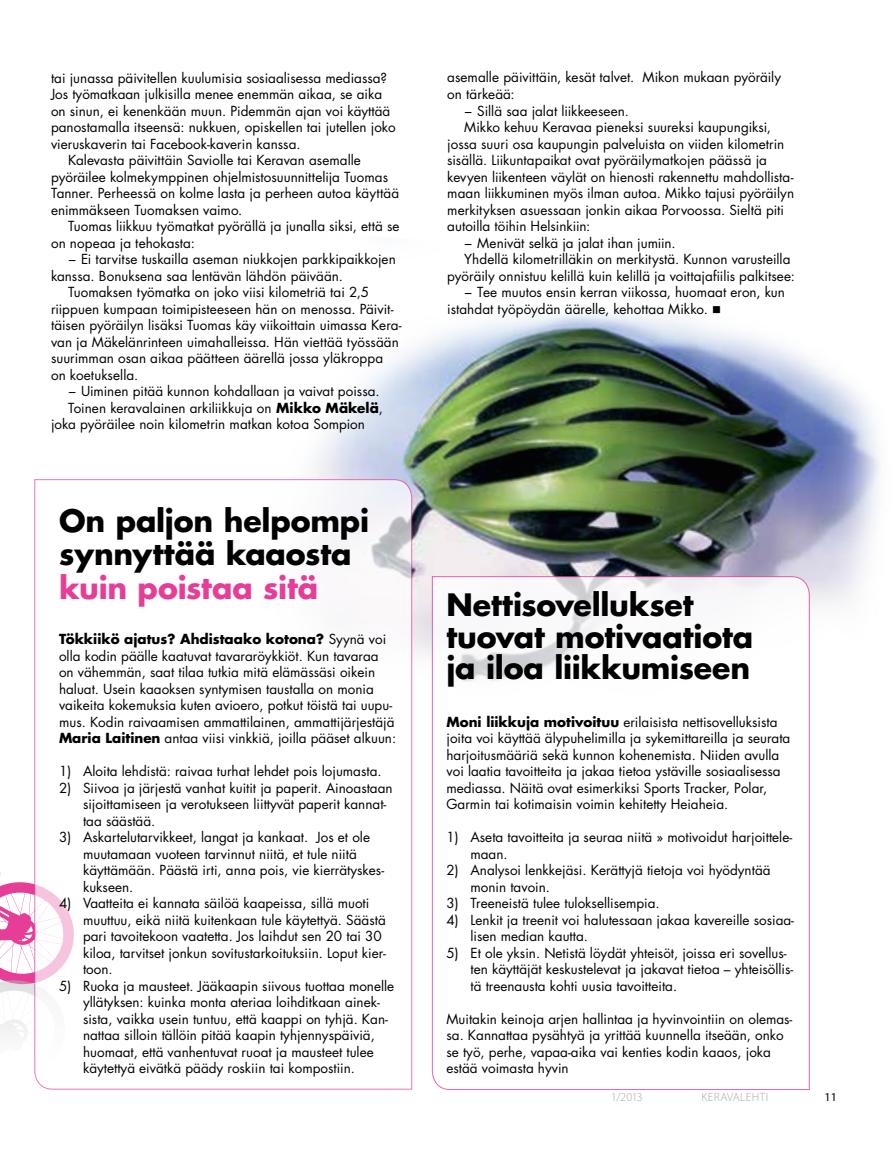
<style>
.page{position:relative;width:893px;height:1149px;background:#fff}
.page>*{position:absolute;margin:0;border:0;box-sizing:border-box;transform-origin:0 0}
.t1{font:700 30px/31.5px "Futura Std";letter-spacing:-.005em;color:#000}
.t2{font:700 30px "Futura Std";letter-spacing:-.01em;color:#e63d96}
.t3{font:13.5px/16.5px "Futura Std";color:#000}
.t4{font:300 12px "Myriad Pro";letter-spacing:.015em;color:#a7a9ac}
.t5{font:12px "Myriad Pro";color:#000}
.s1{font-weight:700}
</style>
<div class="page">
<svg style="left:0;top:872px;width:75px;height:218px"></svg>
<img style="left:316px;top:312px;width:564px;height:420px">
<svg style="left:34px;top:478px;width:378px;height:611px"></svg>
<svg style="left:432px;top:575px;width:378px;height:514px"></svg>
<p class="t3" style="left:51px;top:69px;width:338px">tai junassa päivitellen kuulumisia sosiaalisessa mediassa?</p>
<p class="t3" style="left:51px;top:86px;width:333px">Jos työmatkaan julkisilla menee enemmän aikaa, se aika</p>
<p class="t3" style="left:51px;top:102px;width:341px">on sinun, ei kenenkään muun. Pidemmän ajan voi käyttää</p>
<p class="t3" style="left:51px;top:119px;width:346px">panostamalla itseensä: nukkuen, opiskellen tai jutellen joko</p>
<p class="t3" style="left:51px;top:135px;width:251px">vieruskaverin tai Facebook-kaverin kanssa.</p>
<p class="t3" style="left:68px;top:152px;width:294px">Kalevasta päivittäin Saviolle tai Keravan asemalle</p>
<p class="t3" style="left:51px;top:168px;width:339px">pyöräilee kolmekymppinen ohjelmistosuunnittelija Tuomas</p>
<p class="t3" style="left:51px;top:185px;width:350px">Tanner. Perheessä on kolme lasta ja perheen autoa käyttää</p>
<p class="t3" style="left:51px;top:201px;width:193px">enimmäkseen Tuomaksen vaimo.</p>
<p class="t3" style="left:68px;top:218px;width:333px">Tuomas liikkuu työmatkat pyörällä ja junalla siksi, että se</p>
<p class="t3" style="left:51px;top:234px;width:145px">on nopeaa ja tehokasta:</p>
<p class="t3" style="left:68px;top:251px;width:329px">− Ei tarvitse tuskailla aseman niukkojen parkkipaikkojen</p>
<p class="t3" style="left:51px;top:267px;width:293px">kanssa. Bonuksena saa lentävän lähdön päivään.</p>
<p class="t3" style="left:68px;top:284px;width:303px">Tuomaksen työmatka on joko viisi kilometriä tai 2,5</p>
<p class="t3" style="left:51px;top:300px;width:344px">riippuen kumpaan toimipisteeseen hän on menossa. Päivit-</p>
<p class="t3" style="left:51px;top:317px;width:352px">täisen pyöräilyn lisäksi Tuomas käy viikoittain uimassa Kera-</p>
<p class="t3" style="left:51px;top:333px;width:349px">van ja Mäkelänrinteen uimahalleissa. Hän viettää työssään</p>
<p class="t3" style="left:51px;top:350px;width:334px">suurimman osan aikaa päätteen äärellä jossa yläkroppa</p>
<p class="t3" style="left:51px;top:366px;width:89px">on koetuksella.</p>
<p class="t3" style="left:68px;top:383px;width:313px">− Uiminen pitää kunnon kohdallaan ja vaivat poissa.</p>
<p class="t3" style="left:68px;top:399px;width:316px">Toinen keravalainen arkiliikkuja on <span class="s1">Mikko Mäkelä</span>,</p>
<p class="t3" style="left:51px;top:416px;width:316px">joka pyöräilee noin kilometrin matkan kotoa Sompion</p>
<h1 class="t1" style="left:59px;top:504px;width:312px;line-height:33px">On paljon helpompi synnyttää kaaosta</h1>
<h1 class="t2" style="left:59px;top:567px;width:261px">kuin poistaa sitä</h1>
<p class="t3" style="left:59px;top:630px;width:339px"><span class="s1">Tökkiikö ajatus? Ahdistaako kotona?</span> Syynä voi olla kodin päälle kaatuvat tavararöykkiöt. Kun tavaraa on vähemmän, saat tilaa tutkia mitä elämässäsi oikein haluat. Usein kaaoksen syntymisen taustalla on monia vaikeita kokemuksia kuten avioero, potkut töistä tai uupu&shy;mus. Kodin raivaamisen ammattilainen, ammattijärjestäjä <span class="s1">Maria Laitinen</span> antaa viisi vinkkiä, joilla pääset alkuun:</p>
<p class="t3" style="left:59px;top:762px;width:324px">1) Aloita lehdistä: raivaa turhat lehdet pois lojumasta.</p>
<p class="t3" style="left:83px;top:779px;width:311px;text-indent:-24px">2) Siivoa ja järjestä vanhat kuitit ja paperit. Ainoastaan sijoittamiseen ja verotukseen liittyvät paperit kannat&shy;taa säästää.</p>
<p class="t3" style="left:83px;top:828px;width:303px;text-indent:-24px">3) Askartelutarvikkeet, langat ja kankaat. Jos et ole muutamaan vuoteen tarvinnut niitä, et tule niitä käyttämään. Päästä irti, anna pois, vie kierrätyskes&shy;kukseen.</p>
<p class="t3" style="left:83px;top:894px;width:304px;text-indent:-24px">4) Vaatteita ei kannata säilöä kaapeissa, sillä muoti muuttuu, eikä niitä kuitenkaan tule käytettyä. Säästä pari tavoitekoon vaatetta. Jos laihdut sen 20 tai 30 kiloa, tarvitset jonkun sovitustarkoituksiin. Loput kier&shy;toon.</p>
<p class="t3" style="left:83px;top:977px;width:313px;text-indent:-24px">5) Ruoka ja mausteet. Jääkaapin siivous tuottaa monelle yllätyksen: kuinka monta ateriaa loihditkaan ainek&shy;sista, vaikka usein tuntuu, että kaappi on tyhjä. Kan&shy;nattaa silloin tällöin pitää kaapin tyhjennyspäiviä, huomaat, että vanhentuvat ruoat ja mausteet tulee käytettyä eivätkä päädy roskiin tai kompostiin.</p>
<p class="t3" style="left:447px;top:69px;width:335px">asemalle päivittäin, kesät talvet. Mikon mukaan pyöräily</p>
<p class="t3" style="left:447px;top:86px;width:69px">on tärkeää:</p>
<p class="t3" style="left:464px;top:102px;width:166px">− Sillä saa jalat liikkeeseen.</p>
<p class="t3" style="left:464px;top:119px;width:308px">Mikko kehuu Keravaa pieneksi suureksi kaupungiksi,</p>
<p class="t3" style="left:447px;top:135px;width:339px">jossa suuri osa kaupungin palveluista on viiden kilometrin</p>
<p class="t3" style="left:447px;top:152px;width:321px">sisällä. Liikuntapaikat ovat pyöräilymatkojen päässä ja</p>
<p class="t3" style="left:447px;top:168px;width:348px">kevyen liikenteen väylät on hienosti rakennettu mahdollista-</p>
<p class="t3" style="left:447px;top:185px;width:348px">maan liikkuminen myös ilman autoa. Mikko tajusi pyöräilyn</p>
<p class="t3" style="left:447px;top:201px;width:338px">merkityksen asuessaan jonkin aikaa Porvoossa. Sieltä piti</p>
<p class="t3" style="left:447px;top:218px;width:145px">autoilla töihin Helsinkiin:</p>
<p class="t3" style="left:464px;top:234px;width:213px">− Menivät selkä ja jalat ihan jumiin.</p>
<p class="t3" style="left:464px;top:251px;width:328px">Yhdellä kilometrilläkin on merkitystä. Kunnon varusteilla</p>
<p class="t3" style="left:447px;top:267px;width:349px">pyöräily onnistuu kelillä kuin kelillä ja voittajafiilis palkitsee:</p>
<p class="t3" style="left:464px;top:284px;width:322px">− Tee muutos ensin kerran viikossa, huomaat eron, kun</p>
<p class="t3" style="left:447px;top:300px;width:275px">istahdat työpöydän äärelle, kehottaa Mikko. ■</p>
<h1 class="t1" style="left:446px;top:589px;width:308px">Nettisovellukset tuovat motivaatiota ja iloa liikkumiseen</h1>
<p class="t3" style="left:446px;top:713px;width:345px"><span class="s1">Moni liikkuja motivoituu</span> erilaisista nettisovelluksista joita voi käyttää älypuhelimilla ja sykemittareilla ja seurata harjoitusmääriä sekä kunnon kohenemista. N iiden avulla voi laatia tavoitteita ja jakaa tietoa ystäville sosiaalisessa mediassa. Näitä ovat esimerkiksi Sports Tracker, Polar, Garmin tai kotimaisin voimin kehitetty Heiaheia.</p>
<p class="t3" style="left:470px;top:828px;width:323px;text-indent:-24px">1) Aseta tavoitteita ja seuraa niitä » motivoidut harjoittele&shy;maan.</p>
<p class="t3" style="left:470px;top:861px;width:302px;text-indent:-24px">2) Analysoi lenkkejäsi. Kerättyjä tietoja voi hyödyntää monin tavoin.</p>
<p class="t3" style="left:446px;top:894px;width:215px">3) Treeneistä tulee tuloksellisempia.</p>
<p class="t3" style="left:470px;top:911px;width:325px;text-indent:-24px">4) Lenkit ja treenit voi halutessaan jakaa kavereille sosiaa&shy;lisen median kautta.</p>
<p class="t3" style="left:470px;top:944px;width:324px;text-indent:-24px">5) Et ole yksin. Netistä löydät yhteisöt, joissa eri sovellus&shy;ten käyttäjät keskustelevat ja jakavat tietoa – yhteisöllis&shy;tä treenausta kohti uusia tavoitteita.</p>
<p class="t3" style="left:446px;top:1010px;width:347px">Muitakin keinoja arjen hallintaa ja hyvinvointiin on olemas&shy;sa. Kannattaa pysähtyä ja yrittää kuunnella itseään, onko se työ, perhe, vapaa-aika vai kenties kodin kaaos, joka estää voimasta hyvin</p>
<p class="t4" style="left:611px;top:1090px;width:33px">1/2013</p>
<p class="t4" style="left:701px;top:1090px;width:68px">KERAVALEHTI</p>
<p class="t5" style="left:824px;top:1089px;width:14px">11</p>
</div>
